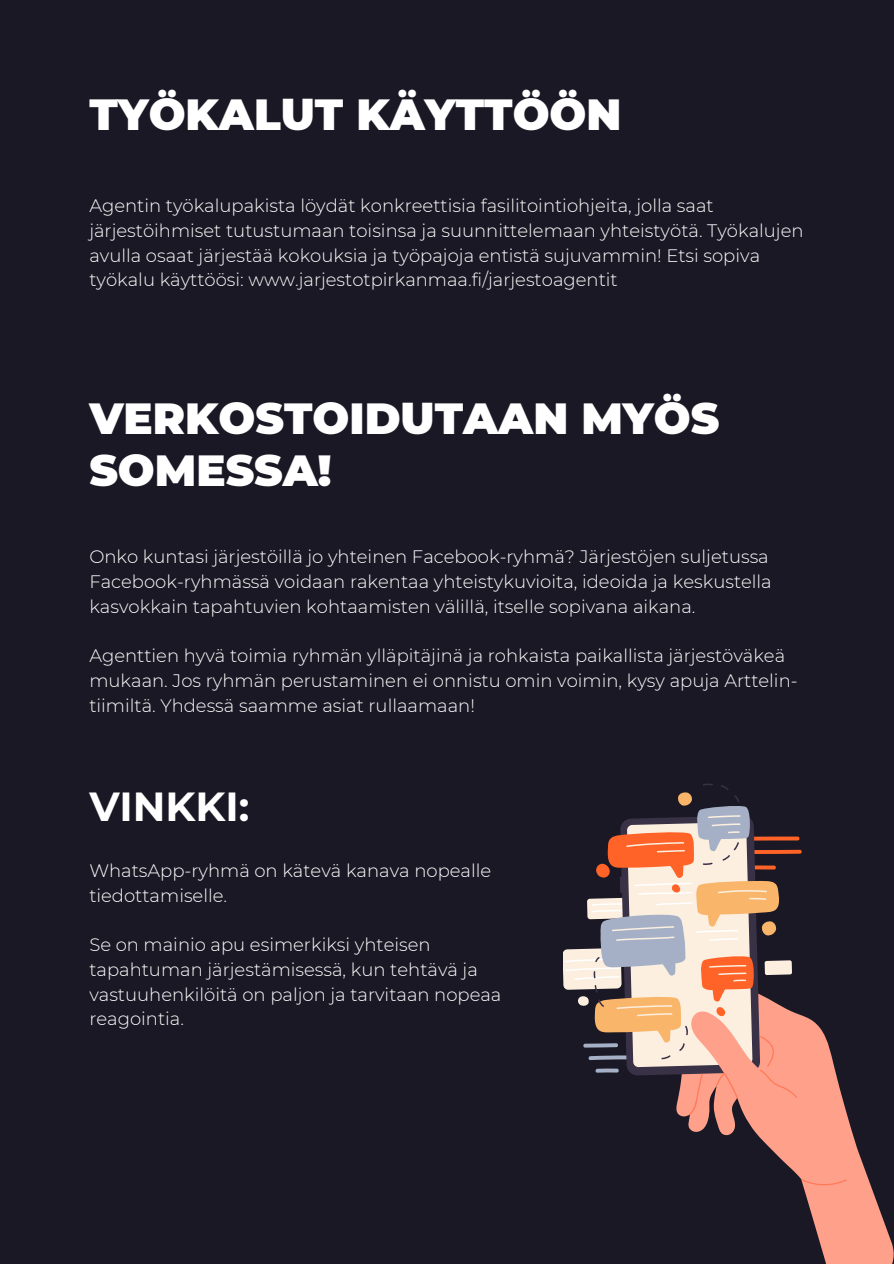
<style>
.page{position:relative;width:894px;height:1264px;background:#fff}
.page>*{position:absolute;margin:0;border:0;box-sizing:border-box;transform-origin:0 0}
.t1{font:900 43.5px/51.8px "Montserrat";color:#fff}
.t2{font:700 40.5px "Montserrat";color:#fff}
.t3{font:300 18px/24.8px "Montserrat";color:#fff}
</style>
<div class="page">
<div style="left:0;top:0;width:893px;height:1263px;background:#191824"></div>
<div style="left:750px;top:849px;width:52px;height:5px;background:#ff6327;border-radius:3px"></div>
<svg style="left:678px;top:1014px;width:215px;height:249px"></svg>
<svg style="left:801px;top:1178px;width:46px;height:8px"></svg>
<svg style="left:563px;top:783px;width:237px;height:331px"></svg>
<h1 class="t1" style="left:89px;top:88px;width:533px">TYÖKALUT KÄYTTÖÖN</h1>
<p class="t3" style="left:89px;top:193px;width:715px">Agentin työkalupakista löydät konkreettisia fasilitointiohjeita, jolla saat järjestöihmiset tutustumaan toisinsa ja suunnittelemaan yhteistyötä. Työkalujen avulla osaat järjestää kokouksia ja työpajoja entistä sujuvammin! Etsi sopiva työkalu käyttöösi: www.jarjestotpirkanmaa.fi/jarjestoagentit</p>
<h1 class="t1" style="left:89px;top:392px;width:631px">VERKOSTOIDUTAAN MYÖS<br>SOMESSA!</h1>
<p class="t3" style="left:89px;top:544px;width:683px">Onko kuntasi järjestöillä jo yhteinen Facebook-ryhmä? Järjestöjen suljetussa<br>Facebook-ryhmässä voidaan rakentaa yhteistykuvioita, ideoida ja keskustella kasvokkain tapahtuvien kohtaamisten välillä, itselle sopivana aikana.</p>
<p class="t3" style="left:89px;top:643px;width:709px">Agenttien hyvä toimia ryhmän ylläpitäjinä ja rohkaista paikallista järjestöväkeä mukaan. Jos ryhmän perustaminen ei onnistu omin voimin, kysy apuja Arttelin&shy;tiimiltä. Yhdessä saamme asiat rullaamaan!</p>
<h1 class="t2" style="left:89px;top:781px;width:162px">VINKKI:</h1>
<p class="t3" style="left:89px;top:858px;width:403px">WhatsApp-ryhmä on kätevä kanava nopealle tiedottamiselle.</p>
<p class="t3" style="left:89px;top:932px;width:413px">Se on mainio apu esimerkiksi yhteisen tapahtuman järjestämisessä, kun tehtävä ja vastuuhenkilöitä on paljon ja tarvitaan nopeaa reagointia.</p>
</div>
